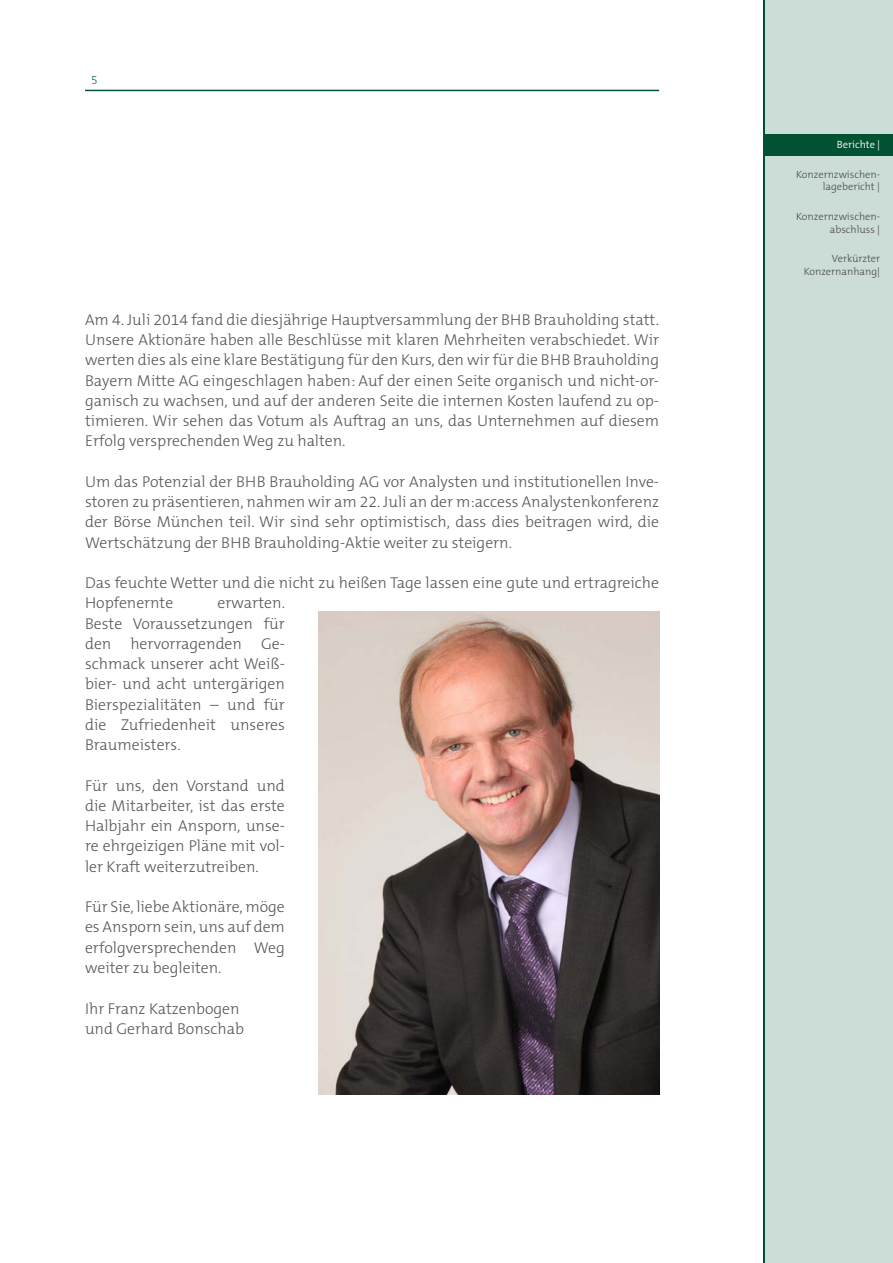
<style>
.page{position:relative;width:893px;height:1263px;background:#fff}
.page>*{position:absolute;margin:0;border:0;box-sizing:border-box;transform-origin:0 0}
.t1{font:300 15.75px/20.2px "The Mix B3";color:#565656;text-align:justify}
.t2{font:300 12px "The Mix B3";color:#006d4f}
.t3{font:300 10.5px/12.6px "The Mix B3";color:#494948;text-align:right}
.t4{font:300 10.5px "The Mix B4";color:#fff}
</style>
<div class="page">
<hr style="left:85px;top:90px;width:574px;height:1px;background:#005232">
<div style="left:765px;top:0;width:128px;height:1263px;background:#ccdcd6"></div>
<div style="left:763px;top:134px;width:130px;height:22px;background:#005232"></div>
<img style="left:319px;top:611px;width:340px;height:483px">
<p class="t2" style="left:91px;top:73px;width:8px">5</p>
<p class="t1" style="left:85px;top:310px;width:576px">Am 4. Juli 2014 fand die diesjährige Hauptversammlung der BHB Brauholding statt.<br>Unsere Aktionäre haben alle Beschlüsse mit klaren Mehrheiten verabschiedet. Wir werten dies als eine klare Bestätigung für den Kurs, den wir für die BHB Brauholding Bayern Mitte AG eingeschlagen haben: Auf der einen Seite organisch und nicht-or&shy;ganisch zu wachsen, und auf der anderen Seite die internen Kosten laufend zu op&shy;timieren. Wir sehen das Votum als Auftrag an uns, das Unternehmen auf diesem Erfolg versprechenden Weg zu halten.</p>
<p class="t1" style="left:85px;top:472px;width:576px">Um das Potenzial der BHB Brauholding AG vor Analysten und institutionellen Inve&shy;storen zu präsentieren, nahmen wir am 22. Juli an der m:access Analystenkonferenz der Börse München teil. Wir sind sehr optimistisch, dass dies beitragen wird, die Wertschätzung der BHB Brauholding-Aktie weiter zu steigern.</p>
<p class="t1" style="left:85px;top:573px;width:575px">Das feuchte Wetter und die nicht zu heißen Tage lassen eine gute und ertragreiche<br>Hopfenernte</p>
<p class="t1" style="left:85px;top:594px;width:201px;text-indent:132px">erwarten.<br>Beste Voraussetzungen für den hervorragenden Ge&shy;schmack unserer acht Weiß&shy;bier- und acht untergärigen Bierspezialitäten – und für die Zufriedenheit unseres Braumeisters.</p>
<p class="t1" style="left:85px;top:776px;width:201px">Für uns, den Vorstand und die Mitarbeiter, ist das erste Halbjahr ein Ansporn, unse&shy;re ehrgeizigen Pläne mit vol&shy;ler Kraft weiterzutreiben.</p>
<p class="t1" style="left:85px;top:897px;width:201px">Für Sie, liebe Aktionäre, möge es Ansporn sein, uns auf dem erfolgversprechenden Weg weiter zu begleiten.</p>
<p class="t1" style="left:85px;top:999px;width:161px">Ihr Franz Katzenbogen und Gerhard Bonschab</p>
<p class="t4" style="left:837px;top:139px;width:45px">Berichte |</p>
<p class="t3" style="left:796px;top:168px;width:86px">Konzernzwischen&shy;lagebericht |</p>
<p class="t3" style="left:796px;top:211px;width:86px">Konzernzwischen&shy;abschluss |</p>
<p class="t3" style="left:804px;top:253px;width:78px">Verkürzter<br>Konzernanhang|</p>
</div>
